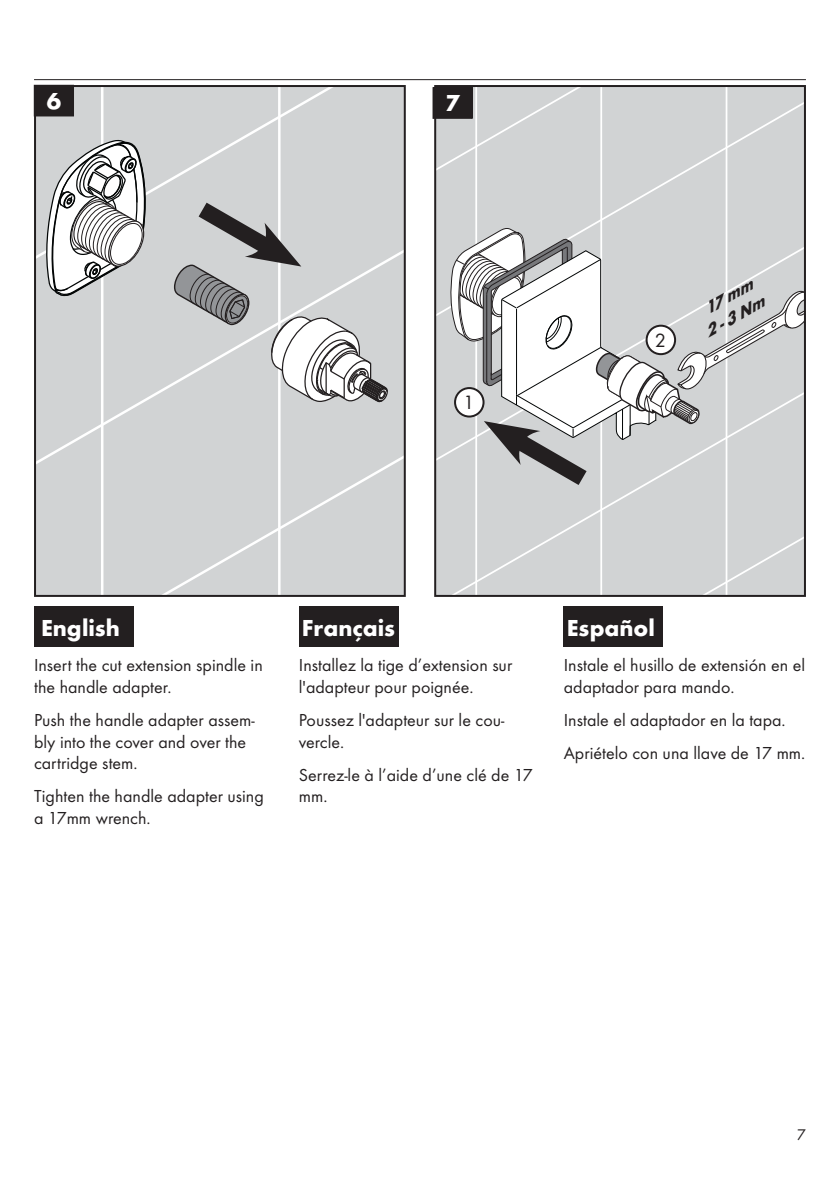
<style>
.page{position:relative;width:840px;height:1191px;background:#fff}
.page>*{position:absolute;margin:0;border:0;box-sizing:border-box;transform-origin:0 0}
.t1{font:700 24px "Futura TOT";color:#fff}
.t2{font:20px "Futura TOT Boo";color:#231f20}
.t3{font:18px/21.6px "Futura TOT Boo";color:#231f20}
.t4{font:italic 700 17px/20.4px "Futura TOT";color:#231f20;text-align:center}
.t5{font:16px "Futura TOT Boo";color:#231f20}
</style>
<div class="page">
<hr style="left:34px;top:79px;width:771px;height:1px;background:#231f20">
<div style="left:34px;top:607px;width:99px;height:40px;background:#231f20"></div>
<div style="left:299px;top:607px;width:99px;height:40px;background:#231f20"></div>
<div style="left:563px;top:607px;width:99px;height:40px;background:#231f20"></div>
<div style="left:37px;top:88px;width:365px;height:506px;background:#d1d3d4"></div>
<svg style="left:44px;top:140px;width:104px;height:157px"></svg>
<div style="left:34px;top:85px;width:371px;height:512px;border:2px solid #231f20"></div>
<div style="left:437px;top:88px;width:365px;height:139px;background:#d1d3d4"></div>
<div style="left:34px;top:85px;width:39px;height:31px;background:#231f20"></div>
<div style="left:34px;top:85px;width:40px;height:31px;border:1px solid #231f20"></div>
<svg style="left:173px;top:188px;width:215px;height:223px;background:#c4c5c6"></svg>
<div style="left:433px;top:88px;width:39px;height:30px;background:#231f20"></div>
<div style="left:432px;top:87px;width:40px;height:32px;border:1px solid #231f20"></div>
<svg style="left:435px;top:227px;width:369px;height:369px"></svg>
<div style="left:455px;top:388px;width:28px;height:28px;background:#fff;border-radius:50%"></div>
<div style="left:454px;top:387px;width:30px;height:30px;border:2px solid #231f20;border-radius:50%"></div>
<div style="left:646px;top:326px;width:28px;height:28px;background:#fff;border-radius:50%"></div>
<div style="left:645px;top:325px;width:30px;height:30px;border:2px solid #231f20;border-radius:50%"></div>
<h1 class="t1" style="left:47px;top:91px;width:16px">6</h1>
<h1 class="t1" style="left:445px;top:94px;width:16px">7</h1>
<p class="t2" style="left:463px;top:393px;width:13px">1</p>
<p class="t2" style="left:654px;top:331px;width:13px">2</p>
<p class="t4" style="left:690px;top:308px;width:68px;rotate:-30deg">17 mm<br>2 - 3 Nm</p>
<h1 class="t1" style="left:41px;top:619px;width:80px">English</h1>
<h1 class="t1" style="left:302px;top:619px;width:95px">Français</h1>
<h1 class="t1" style="left:566px;top:619px;width:90px">Español</h1>
<p class="t3" style="left:34px;top:655px;width:230px">Insert the cut extension spindle in the handle adapter.</p>
<p class="t3" style="left:34px;top:710px;width:222px">Push the handle adapter assem&shy;bly into the cover and over the cartridge stem.</p>
<p class="t3" style="left:34px;top:786px;width:231px">Tighten the handle adapter using a 17mm wrench.</p>
<p class="t3" style="left:299px;top:655px;width:215px">Installez la tige d’extension sur l'adapteur pour poignée.</p>
<p class="t3" style="left:299px;top:710px;width:207px">Poussez l'adapteur sur le cou&shy;vercle.</p>
<p class="t3" style="left:299px;top:764px;width:235px">Serrez-le à l’aide d’une clé de 17 mm.</p>
<p class="t3" style="left:563px;top:655px;width:243px">Instale el husillo de extensión en el adaptador para mando.</p>
<p class="t3" style="left:563px;top:704px;width:243px;line-height:33px">Instale el adaptador en la tapa.<br>Apriételo con una llave de 17 mm.</p>
<p class="t5" style="left:796px;top:1127px;width:11px">7</p>
</div>
